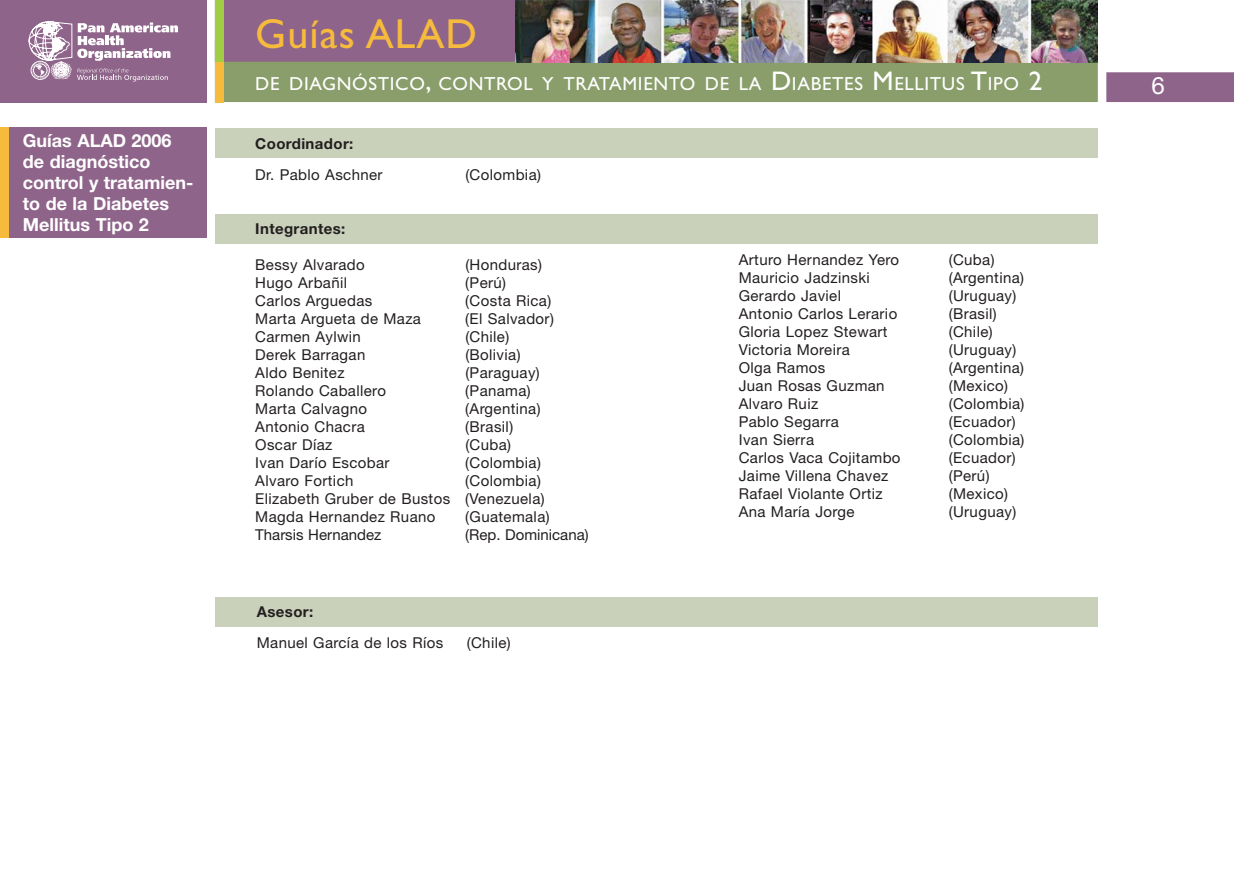
<style>
.page{position:relative;width:1234px;height:893px;background:#fff}
.page>*{position:absolute;margin:0;border:0;box-sizing:border-box;transform-origin:0 0}
.t1{font:42px "Gill Sans";letter-spacing:.025em;color:#f6bb3c}
.t2{font:24px "Helvetica Neue LT Std";color:#fff}
.t3{font:18.9px "Gill Sans";letter-spacing:.035em;color:#fff}
.titulo{font:700 18px/21px "Helvetica Neue";color:#fff}
.texto{font:15px "Helvetica Neue";letter-spacing:.025em;color:#231f20}
.texto-2{font:15px "Helvetica Neue";color:#231f20}
.subtitulos{font:700 15px "Helvetica Neue";letter-spacing:.025em;color:#231f20}
.texto-3{font:700 15px "Helvetica Neue";letter-spacing:.025em;color:#231f20}
.s1{font-size:27px}
</style>
<div class="page">
<div style="left:223px;top:62px;width:874px;height:40px;background:#8a9e6b"></div>
<div style="left:223px;top:0;width:292px;height:62px;background:#8f648a"></div>
<div style="left:1106px;top:72px;width:127px;height:30px;background:#8f648a"></div>
<div style="left:0;top:0;width:206px;height:102px;background:#8f648a"></div>
<svg style="left:28px;top:21px;width:150px;height:60px"></svg>
<div style="left:215px;top:0;width:8px;height:102px;background:#f6bb3c"></div>
<div style="left:215px;top:0;width:8px;height:62px;background:#a0cd44"></div>
<img style="left:515px;top:0;width:582px;height:62px">
<div style="left:215px;top:128px;width:882px;height:30px;background:#c9d1ba"></div>
<div style="left:215px;top:214px;width:882px;height:30px;background:#c9d1ba"></div>
<div style="left:215px;top:597px;width:882px;height:30px;background:#c9d1ba"></div>
<div style="left:0;top:128px;width:206px;height:110px;background:#8f648a"></div>
<div style="left:0;top:128px;width:9px;height:110px;background:#f6bb3c"></div>
<p class="titulo" style="left:23px;top:130px;width:150px">Guías ALAD 2006</p>
<p class="titulo" style="left:23px;top:151px;width:172px">de diagnóstico control y tratamien&shy;to de la Diabetes<br>Mellitus Tipo 2</p>
<h1 class="t1" style="left:255px;top:10px;width:223px">Guías ALAD</h1>
<p class="t3" style="left:255px;top:73px;width:788px">DE DIAGNÓSTICO<span class="s1">,</span> CONTROL Y TRATAMIENTO DE LA <span class="s1">D</span> IABETES <span class="s1">M</span> ELLITUS <span class="s1">T</span>IPO <span class="s1">2</span></p>
<h2 class="t2" style="left:1151px;top:71px;width:15px">6</h2>
<p class="subtitulos" style="left:255px;top:134px;width:100px">Coordinador:</p>
<p class="texto" style="left:255px;top:166px;width:129px">Dr. Pablo Aschner</p>
<p class="texto" style="left:465px;top:166px;width:77px">(Colombia)</p>
<p class="texto-3" style="left:255px;top:219px;width:91px">Integrantes:</p>
<p class="texto" style="left:255px;top:256px;width:111px">Bessy Alvarado</p>
<p class="texto" style="left:465px;top:256px;width:78px">(Honduras)</p>
<p class="texto" style="left:255px;top:274px;width:93px">Hugo Arbañil</p>
<p class="texto" style="left:465px;top:274px;width:42px">(Perú)</p>
<p class="texto" style="left:255px;top:292px;width:118px">Carlos Arguedas</p>
<p class="texto" style="left:465px;top:292px;width:87px">(Costa Rica)</p>
<p class="texto" style="left:255px;top:310px;width:167px">Marta Argueta de Maza</p>
<p class="texto" style="left:465px;top:310px;width:90px">(El Salvador)</p>
<p class="texto" style="left:255px;top:328px;width:107px">Carmen Aylwin</p>
<p class="texto" style="left:465px;top:328px;width:45px">(Chile)</p>
<p class="texto" style="left:255px;top:346px;width:112px">Derek Barragan</p>
<p class="texto" style="left:465px;top:346px;width:57px">(Bolivia)</p>
<p class="texto" style="left:255px;top:364px;width:91px">Aldo Benitez</p>
<p class="texto" style="left:465px;top:364px;width:76px">(Paraguay)</p>
<p class="texto" style="left:255px;top:382px;width:132px">Rolando Caballero</p>
<p class="texto" style="left:465px;top:382px;width:67px">(Panama)</p>
<p class="texto" style="left:255px;top:400px;width:113px">Marta Calvagno</p>
<p class="texto" style="left:465px;top:400px;width:77px">(Argentina)</p>
<p class="texto" style="left:255px;top:418px;width:111px">Antonio Chacra</p>
<p class="texto" style="left:465px;top:418px;width:49px">(Brasil)</p>
<p class="texto" style="left:255px;top:436px;width:79px">Oscar Díaz</p>
<p class="texto" style="left:465px;top:436px;width:47px">(Cuba)</p>
<p class="texto" style="left:255px;top:454px;width:136px">Ivan Darío Escobar</p>
<p class="texto" style="left:465px;top:454px;width:77px">(Colombia)</p>
<p class="texto" style="left:255px;top:472px;width:100px">Alvaro Fortich</p>
<p class="texto" style="left:465px;top:472px;width:77px">(Colombia)</p>
<p class="texto" style="left:255px;top:490px;width:291px">Elizabeth Gruber de Bustos (Venezuela)</p>
<p class="texto" style="left:255px;top:508px;width:182px">Magda Hernandez Ruano</p>
<p class="texto" style="left:465px;top:508px;width:86px">(Guatemala)</p>
<p class="texto-2" style="left:255px;top:526px;width:127px">Tharsis Hernandez</p>
<p class="texto-2" style="left:465px;top:526px;width:125px">(Rep. Dominicana)</p>
<p class="subtitulos" style="left:257px;top:602px;width:58px">Asesor:</p>
<p class="texto" style="left:257px;top:634px;width:188px">Manuel García de los Ríos</p>
<p class="texto" style="left:466px;top:634px;width:45px">(Chile)</p>
<p class="texto" style="left:738px;top:250px;width:162px">Arturo Hernandez Yero</p>
<p class="texto" style="left:948px;top:250px;width:47px">(Cuba)</p>
<p class="texto" style="left:738px;top:268px;width:132px">Mauricio Jadzinski</p>
<p class="texto" style="left:948px;top:268px;width:77px">(Argentina)</p>
<p class="texto" style="left:738px;top:286px;width:104px">Gerardo Javiel</p>
<p class="texto" style="left:948px;top:286px;width:69px">(Uruguay)</p>
<p class="texto" style="left:738px;top:304px;width:160px">Antonio Carlos Lerario</p>
<p class="texto" style="left:948px;top:304px;width:49px">(Brasil)</p>
<p class="texto" style="left:738px;top:322px;width:150px">Gloria Lopez Stewart</p>
<p class="texto" style="left:948px;top:322px;width:45px">(Chile)</p>
<p class="texto" style="left:738px;top:340px;width:113px">Victoria Moreira</p>
<p class="texto" style="left:948px;top:340px;width:69px">(Uruguay)</p>
<p class="texto" style="left:738px;top:358px;width:88px">Olga Ramos</p>
<p class="texto" style="left:948px;top:358px;width:77px">(Argentina)</p>
<p class="texto" style="left:738px;top:376px;width:147px">Juan Rosas Guzman</p>
<p class="texto" style="left:948px;top:376px;width:61px">(Mexico)</p>
<p class="texto" style="left:738px;top:394px;width:81px">Alvaro Ruiz</p>
<p class="texto" style="left:948px;top:394px;width:77px">(Colombia)</p>
<p class="texto" style="left:738px;top:412px;width:102px">Pablo Segarra</p>
<p class="texto" style="left:948px;top:412px;width:68px">(Ecuador)</p>
<p class="texto" style="left:738px;top:430px;width:77px">Ivan Sierra</p>
<p class="texto" style="left:948px;top:430px;width:77px">(Colombia)</p>
<p class="texto" style="left:738px;top:448px;width:163px">Carlos Vaca Cojitambo</p>
<p class="texto" style="left:948px;top:448px;width:68px">(Ecuador)</p>
<p class="texto" style="left:738px;top:466px;width:151px">Jaime Villena Chavez</p>
<p class="texto" style="left:948px;top:466px;width:42px">(Perú)</p>
<p class="texto" style="left:738px;top:484px;width:145px">Rafael Violante Ortiz</p>
<p class="texto" style="left:948px;top:484px;width:61px">(Mexico)</p>
<p class="texto" style="left:738px;top:502px;width:117px">Ana María Jorge</p>
<p class="texto" style="left:948px;top:502px;width:69px">(Uruguay)</p>
</div>
